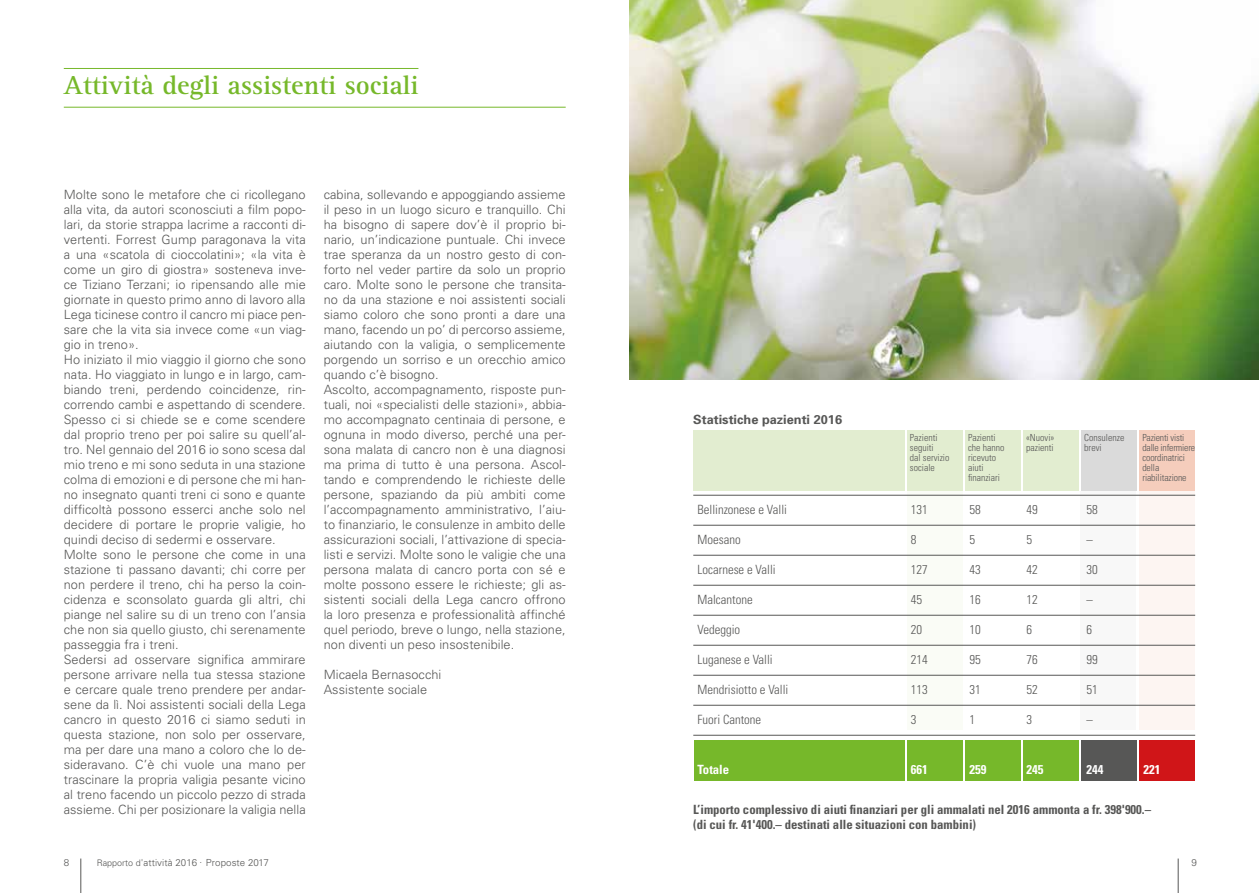
<style>
.page{position:relative;width:1259px;height:893px;background:#fff}
.page>*{position:absolute;margin:0;border:0;box-sizing:border-box;transform-origin:0 0}
.t1{font:700 27px "Rotis Serif";color:#76b82a}
.t2{font:300 12.75px/15px "Univers";letter-spacing:.005em;color:#575756}
.t3{font:300 condensed 12.75px "Univers";color:#575756}
.t4{font:700 condensed 12.75px/15px "Univers";color:#575756}
.t5{font:700 12.75px "Univers";color:#575756}
.t6{font:700 condensed 12.75px "Univers";color:#fff}
.t7{font:300 condensed 9.75px/10.1px "Univers";color:#575756}
.t8{font:300 9.75px "Univers";letter-spacing:.005em;color:#575756}
.s1{font-size:9px}
</style>
<div class="page">
<hr style="left:64px;top:68px;width:354px;height:1px;background:#76b82a">
<hr style="left:64px;top:107px;width:502px;height:1px;background:#76b82a">
<div style="left:906px;top:491px;width:56px;height:238px;background:#fafcf6"></div>
<div style="left:1080px;top:491px;width:56px;height:238px;background:#f8f8f8"></div>
<div style="left:1139px;top:491px;width:56px;height:238px;background:#fdf5f2"></div>
<div style="left:906px;top:430px;width:56px;height:60px;background:#e2edd0"></div>
<div style="left:693px;top:430px;width:211px;height:60px;background:#e2edd0"></div>
<div style="left:965px;top:430px;width:56px;height:60px;background:#e2edd0"></div>
<div style="left:1081px;top:430px;width:56px;height:60px;background:#dadada"></div>
<div style="left:1139px;top:430px;width:56px;height:60px;background:#f5cdbc"></div>
<div style="left:1023px;top:430px;width:56px;height:60px;background:#e2edd0"></div>
<div style="left:694px;top:740px;width:178px;height:40px;background:#76b82a"></div>
<div style="left:906px;top:740px;width:56px;height:40px;background:#76b82a"></div>
<div style="left:1023px;top:740px;width:56px;height:40px;background:#76b82a"></div>
<div style="left:849px;top:740px;width:55px;height:40px;background:#76b82a"></div>
<div style="left:1081px;top:740px;width:56px;height:40px;background:#575756"></div>
<div style="left:1139px;top:740px;width:56px;height:40px;background:#d01518"></div>
<div style="left:965px;top:740px;width:56px;height:40px;background:#76b82a"></div>
<hr style="left:693px;top:495px;width:502px;height:1px;background:#575756">
<hr style="left:693px;top:525px;width:502px;height:1px;background:#575756">
<hr style="left:693px;top:555px;width:502px;height:1px;background:#575756">
<hr style="left:693px;top:585px;width:502px;height:1px;background:#575756">
<hr style="left:693px;top:615px;width:502px;height:1px;background:#575756">
<hr style="left:693px;top:645px;width:502px;height:1px;background:#575756">
<hr style="left:693px;top:675px;width:502px;height:1px;background:#575756">
<hr style="left:693px;top:705px;width:502px;height:1px;background:#575756">
<hr style="left:693px;top:735px;width:502px;height:1px;background:#575756">
<hr style="left:81px;top:858px;width:1px;height:35px;background:#575756">
<hr style="left:1178px;top:858px;width:1px;height:35px;background:#575756">
<img style="left:629px;top:0;width:630px;height:379px">
<h1 class="t1" style="left:64px;top:69px;width:356px">Attività degli assistenti sociali</h1>
<p class="t2" style="left:64px;top:187px;width:243px">Molte sono le metafore che ci ricollegano alla vita, da autori sconosciuti a film popo&shy;lari, da storie strappa lacrime a racconti di&shy;vertenti. Forrest Gump paragonava la vita a una «scatola di cioccolatini»; «la vita è come un giro di giostra» sosteneva inve&shy;ce Tiziano Terzani; io ripensando alle mie giornate in questo primo anno di lavoro alla Lega ticinese contro il cancro mi piace pen&shy;sare che la vita sia invece come «un viag&shy;gio in treno».<br>Ho iniziato il mio viaggio il giorno che sono nata. Ho viaggiato in lungo e in largo, cam&shy;biando treni, perdendo coincidenze, rin&shy;correndo cambi e aspettando di scendere.<br>Spesso ci si chiede se e come scendere dal proprio treno per poi salire su quell’al&shy;tro. Nel gennaio del 2016 io sono scesa dal mio treno e mi sono seduta in una stazione colma di emozioni e di persone che mi han&shy;no insegnato quanti treni ci sono e quante difficoltà possono esserci anche solo nel decidere di portare le proprie valigie, ho quindi deciso di sedermi e osservare.<br>Molte sono le persone che come in una stazione ti passano davanti; chi corre per non perdere il treno, chi ha perso la coin&shy;cidenza e sconsolato guarda gli altri, chi piange nel salire su di un treno con l’ansia che non sia quello giusto, chi serenamente passeggia fra i treni.<br>Sedersi ad osservare significa ammirare persone arrivare nella tua stessa stazione e cercare quale treno prendere per andar&shy;sene da lì. Noi assistenti sociali della Lega cancro in questo 2016 ci siamo seduti in questa stazione, non solo per osservare, ma per dare una mano a coloro che lo de&shy;sideravano. C’è chi vuole una mano per trascinare la propria valigia pesante vicino al treno facendo un piccolo pezzo di strada assieme. Chi per posizionare la valigia nella</p>
<p class="t2" style="left:324px;top:187px;width:243px">cabina, sollevando e appoggiando assieme il peso in un luogo sicuro e tranquillo. Chi ha bisogno di sapere dov’è il proprio bi&shy;nario, un’indicazione puntuale. Chi invece trae speranza da un nostro gesto di con&shy;forto nel veder partire da solo un proprio caro. Molte sono le persone che transita&shy;no da una stazione e noi assistenti sociali siamo coloro che sono pronti a dare una mano, facendo un po’ di percorso assieme, aiutando con la valigia, o semplicemente porgendo un sorriso e un orecchio amico quando c’è bisogno.<br>Ascolto, accompagnamento, risposte pun&shy;tuali, noi «specialisti delle stazioni», abbia&shy;mo accompagnato centinaia di persone, e ognuna in modo diverso, perché una per&shy;sona malata di cancro non è una diagnosi ma prima di tutto è una persona. Ascol&shy;tando e comprendendo le richieste delle persone, spaziando da più ambiti come l’accompagnamento amministrativo, l’aiu&shy;to finanziario, le consulenze in ambito delle assicurazioni sociali, l’attivazione di specia&shy;listi e servizi. Molte sono le valigie che una persona malata di cancro porta con sé e molte possono essere le richieste; gli as&shy;sistenti sociali della Lega cancro offrono la loro presenza e professionalità affinché quel periodo, breve o lungo, nella stazione, non diventi un peso insostenibile.</p>
<p class="t2" style="left:324px;top:666px;width:119px">Micaela Bernasocchi<br>Assistente sociale</p>
<p class="t5" style="left:693px;top:411px;width:150px">Statistiche pazienti 2016</p>
<p class="t7" style="left:910px;top:432px;width:41px">Pazienti seguiti<br>dal servizio sociale</p>
<p class="t7" style="left:968px;top:432px;width:38px">Pazienti che hanno ricevuto aiuti finanziari</p>
<p class="t7" style="left:1084px;top:432px;width:42px">Consulenze brevi</p>
<p class="t7" style="left:1142px;top:432px;width:54px">Pazienti visti dalle infermiere coordinatrici della riabilitazione</p>
<p class="t7" style="left:1026px;top:432px;width:30px">«Nuovi» pazienti</p>
<p class="t3" style="left:697px;top:502px;width:91px">Bellinzonese e Valli</p>
<p class="t3" style="left:911px;top:502px;width:18px">131</p>
<p class="t3" style="left:969px;top:502px;width:13px">58</p>
<p class="t3" style="left:1026px;top:502px;width:13px">49</p>
<p class="t3" style="left:1086px;top:502px;width:13px">58</p>
<p class="t3" style="left:697px;top:532px;width:45px">Moesano</p>
<p class="t3" style="left:911px;top:532px;width:7px">8</p>
<p class="t3" style="left:969px;top:532px;width:7px">5</p>
<p class="t3" style="left:1026px;top:532px;width:7px">5</p>
<p class="t3" style="left:1086px;top:532px;width:8px">–</p>
<p class="t3" style="left:697px;top:562px;width:80px">Locarnese e Valli</p>
<p class="t3" style="left:911px;top:562px;width:18px">127</p>
<p class="t3" style="left:969px;top:562px;width:13px">43</p>
<p class="t3" style="left:1026px;top:562px;width:13px">42</p>
<p class="t3" style="left:1086px;top:562px;width:13px">30</p>
<p class="t3" style="left:697px;top:592px;width:57px">Malcantone</p>
<p class="t3" style="left:911px;top:592px;width:13px">45</p>
<p class="t3" style="left:969px;top:592px;width:13px">16</p>
<p class="t3" style="left:1026px;top:592px;width:13px">12</p>
<p class="t3" style="left:1086px;top:592px;width:8px">–</p>
<p class="t3" style="left:697px;top:622px;width:44px">Vedeggio</p>
<p class="t3" style="left:911px;top:622px;width:13px">20</p>
<p class="t3" style="left:969px;top:622px;width:13px">10</p>
<p class="t3" style="left:1026px;top:622px;width:7px">6</p>
<p class="t3" style="left:1086px;top:622px;width:7px">6</p>
<p class="t3" style="left:697px;top:652px;width:77px">Luganese e Valli</p>
<p class="t3" style="left:911px;top:652px;width:18px">214</p>
<p class="t3" style="left:969px;top:652px;width:13px">95</p>
<p class="t3" style="left:1026px;top:652px;width:13px">76</p>
<p class="t3" style="left:1086px;top:652px;width:13px">99</p>
<p class="t3" style="left:697px;top:682px;width:92px">Mendrisiotto e Valli</p>
<p class="t3" style="left:911px;top:682px;width:18px">113</p>
<p class="t3" style="left:969px;top:682px;width:13px">31</p>
<p class="t3" style="left:1026px;top:682px;width:13px">52</p>
<p class="t3" style="left:1086px;top:682px;width:13px">51</p>
<p class="t3" style="left:697px;top:712px;width:65px">Fuori Cantone</p>
<p class="t3" style="left:911px;top:712px;width:7px">3</p>
<p class="t3" style="left:969px;top:712px;width:7px">1</p>
<p class="t3" style="left:1026px;top:712px;width:7px">3</p>
<p class="t3" style="left:1086px;top:712px;width:8px">–</p>
<p class="t6" style="left:697px;top:761px;width:33px">Totale</p>
<p class="t6" style="left:911px;top:761px;width:18px">661</p>
<p class="t6" style="left:969px;top:761px;width:18px">259</p>
<p class="t6" style="left:1026px;top:761px;width:18px">245</p>
<p class="t6" style="left:1086px;top:761px;width:18px">244</p>
<p class="t6" style="left:1143px;top:761px;width:18px">221</p>
<p class="t4" style="left:693px;top:802px;width:459px">L’importo complessivo di aiuti finanziari per gli ammalati nel 2016 ammonta a fr. 398'900.– (di cui fr. 41'400.– destinati alle situazioni con bambini)</p>
<p class="t8" style="left:64px;top:857px;width:7px">8</p>
<p class="t8" style="left:97px;top:857px;width:174px"><span class="s1">Rapporto d</span>'attività 2016 . Proposte 2017</p>
<p class="t8" style="left:1191px;top:857px;width:7px">9</p>
</div>
